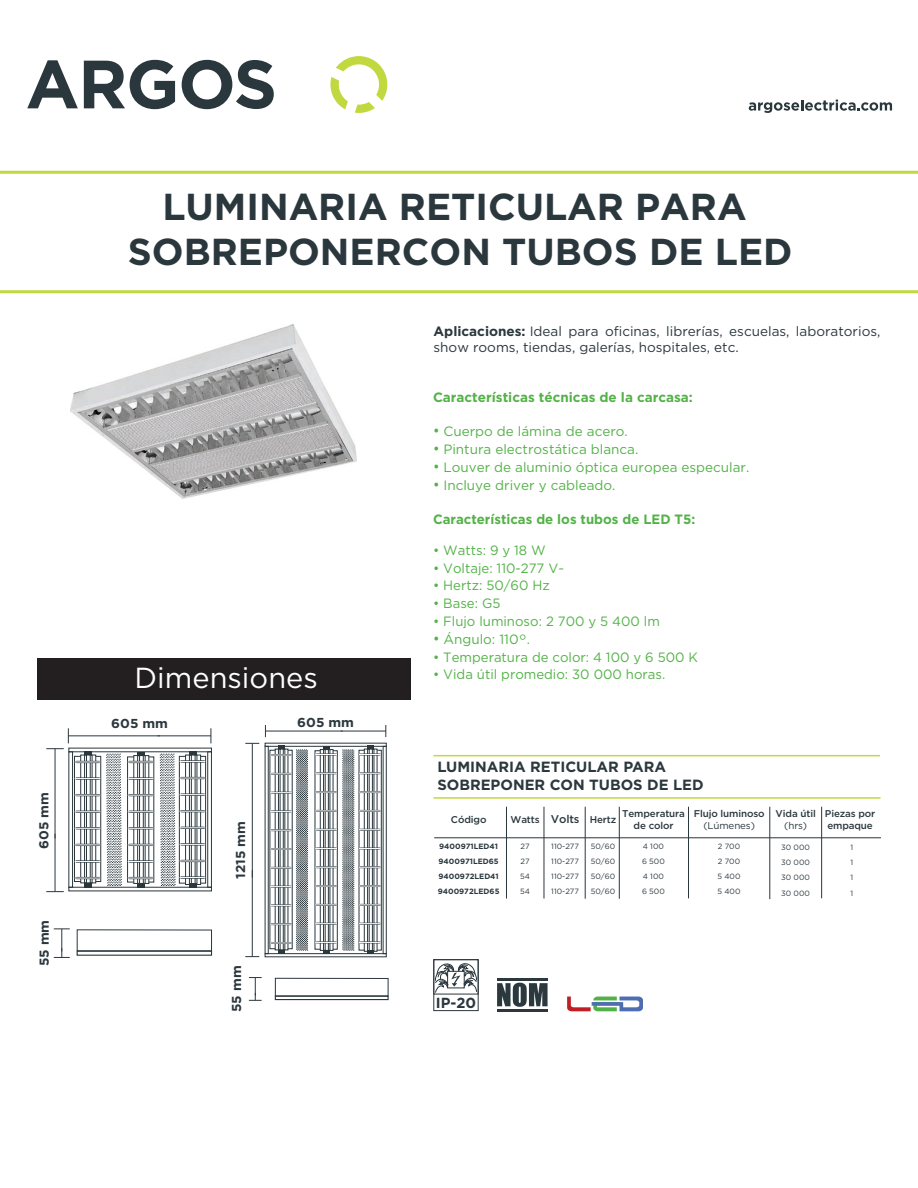
<style>
.page{position:relative;width:918px;height:1188px;background:#fff}
.page>*{position:absolute;margin:0;border:0;box-sizing:border-box;transform-origin:0 0}
.t1{font:700 37.5px/45px "Gotham";color:#2a373d;text-align:center}
.t2{font:28.95px "Gotham";color:#fff}
.t3{font:700 14.7px/17.7px "Gotham";color:#2b383d}
.t4{font:700 14.55px "Gotham";color:#2a373d}
.t5{font:13.5px "Gotham";color:#53b247}
.t6{font:13.5px/16.2px "Gotham";color:#2a373d}
.t7{font:700 13.5px "Gotham";color:#53b247}
.t8{font:700 12.9px "Gotham";color:#2b383e;scale:1.04 1}
.t9{font:500 9.75px/11.7px "Gotham";letter-spacing:-.01em;color:#2a373d;text-align:center}
.t10{font:9.75px "Gotham";letter-spacing:-.01em;color:#2a373d}
.t11{font:7.65px/15.3px "Gotham";color:#2b383e;text-align:justify}
.t12{font:700 7.65px/15.3px "Gotham";color:#2a373d}
.s1{font-weight:700}
.s2{font-family:"Gotham Narrow";font-size:15.45px}
.s3{font-size:11.25px}
</style>
<div class="page">
<div style="left:38px;top:658px;width:373px;height:42px;background:#231f20"></div>
<svg style="left:749px;top:100px;width:143px;height:13px"></svg>
<svg style="left:27px;top:60px;width:51px;height:48px"></svg>
<svg style="left:84px;top:60px;width:91px;height:49px"></svg>
<svg style="left:182px;top:60px;width:92px;height:49px"></svg>
<svg style="left:330px;top:56px;width:58px;height:57px"></svg>
<hr style="left:0;top:171px;width:918px;height:3px;background:#c2d83f">
<hr style="left:0;top:290px;width:918px;height:3px;background:#c2d83f">
<hr style="left:433px;top:755px;width:447px;height:1px;background:#c2d83f">
<hr style="left:433px;top:797px;width:448px;height:2px;background:#c2d83f">
<img style="left:71px;top:324px;width:286px;height:174px">
<div style="left:265px;top:746px;width:4px;height:208px;border:1px solid #2a373d"></div>
<div style="left:383px;top:746px;width:4px;height:208px;border:1px solid #2a373d"></div>
<div style="left:359px;top:750px;width:23px;height:201px;border:1px solid #2a373d"></div>
<svg style="left:269px;top:746px;width:39px;height:208px"></svg>
<svg style="left:315px;top:746px;width:66px;height:208px"></svg>
<svg style="left:275px;top:978px;width:114px;height:18px"></svg>
<svg style="left:275px;top:996px;width:114px;height:4px"></svg>
<hr style="left:265px;top:731px;width:78px;height:1px;background:#2a373d">
<hr style="left:341px;top:731px;width:45px;height:1px;background:#2a373d">
<hr style="left:252px;top:870px;width:1px;height:87px;background:#2a373d">
<svg style="left:245px;top:956px;width:14px;height:1px"></svg>
<svg style="left:245px;top:743px;width:14px;height:1px"></svg>
<hr style="left:252px;top:743px;width:1px;height:135px;background:#2a373d">
<svg style="left:249px;top:977px;width:13px;height:24px"></svg>
<div style="left:68px;top:887px;width:144px;height:4px;border:1px solid #2a373d"></div>
<div style="left:207px;top:751px;width:5px;height:137px;border:1px solid #2a373d"></div>
<svg style="left:160px;top:751px;width:46px;height:136px"></svg>
<svg style="left:76px;top:929px;width:136px;height:23px"></svg>
<svg style="left:77px;top:951px;width:135px;height:5px"></svg>
<hr style="left:68px;top:735px;width:92px;height:1px;background:#2a373d">
<svg style="left:46px;top:728px;width:108px;height:164px"></svg>
<svg style="left:211px;top:728px;width:1px;height:15px"></svg>
<hr style="left:158px;top:735px;width:53px;height:1px;background:#2a373d">
<svg style="left:54px;top:928px;width:16px;height:30px"></svg>
<svg style="left:567px;top:997px;width:76px;height:14px"></svg>
<div style="left:433px;top:959px;width:46px;height:52px;border:1px solid #2a373d"></div>
<div style="left:433px;top:959px;width:46px;height:35px;border:1px solid #2a373d"></div>
<svg style="left:434px;top:962px;width:44px;height:32px"></svg>
<hr style="left:497px;top:978px;width:51px;height:3px;background:#2b393e">
<hr style="left:497px;top:1009px;width:51px;height:3px;background:#2b393e">
<svg style="left:497px;top:983px;width:51px;height:24px"></svg>
<hr style="left:506px;top:807px;width:1px;height:92px;background:#2a373d">
<hr style="left:544px;top:807px;width:1px;height:92px;background:#2a373d">
<hr style="left:585px;top:807px;width:1px;height:92px;background:#2a373d">
<hr style="left:619px;top:807px;width:1px;height:92px;background:#2a373d">
<hr style="left:770px;top:807px;width:1px;height:92px;background:#2a373d">
<hr style="left:821px;top:807px;width:1px;height:91px;background:#2a373d">
<hr style="left:688px;top:807px;width:1px;height:91px;background:#2a373d">
<hr style="left:434px;top:838px;width:447px;height:1px;background:#2a373d">
<p class="t8" style="left:35px;top:849px;width:56px;rotate:-90deg">605 mm</p>
<p class="t8" style="left:36px;top:966px;width:46px;rotate:-90deg">55 mm</p>
<h1 class="t1" style="left:128px;top:184px;width:666px">LUMINARIA RETICULAR PARA<br>SOBREPONERCON TUBOS DE LED</h1>
<p class="t6" style="left:434px;top:323px;width:448px"><span class="s1">Aplicaciones:</span> Ideal para oficinas, librerías, escuelas, laboratorios, show rooms, tiendas, galerías, hospitales, etc.</p>
<p class="t7" style="left:433px;top:388px;width:261px">Características técnicas de la carcasa:</p>
<p class="t5" style="left:433px;top:423px;width:196px"><span class="s2">•</span> Cuerpo de lámina de acero.</p>
<p class="t5" style="left:433px;top:441px;width:207px"><span class="s2">•</span> Pintura electrostática blanca.</p>
<p class="t5" style="left:433px;top:458px;width:318px"><span class="s2">•</span> Louver de aluminio óptica europea especular.</p>
<p class="t5" style="left:433px;top:476px;width:184px"><span class="s2">•</span> Incluye driver y cableado.</p>
<p class="t7" style="left:433px;top:510px;width:264px">Características de los tubos de LED T5:</p>
<p class="t5" style="left:433px;top:541px;width:114px">• Watts: 9 y 18 W</p>
<p class="t5" style="left:433px;top:559px;width:133px">• Voltaje: 110-277 V~</p>
<p class="t5" style="left:433px;top:577px;width:118px">• Hertz: 50/60 Hz</p>
<p class="t5" style="left:433px;top:595px;width:69px">• Base: G5</p>
<p class="t5" style="left:433px;top:613px;width:228px">• Flujo luminoso: 2 700 y 5 400 lm</p>
<p class="t5" style="left:433px;top:630px;width:99px"><span class="s2">•</span> Ángulo: 110°.</p>
<p class="t5" style="left:433px;top:648px;width:267px">• Temperatura de color: 4 100 y 6 500 K</p>
<h2 class="t2" style="left:135px;top:659px;width:185px">Dimensiones</h2>
<p class="t5" style="left:433px;top:666px;width:234px">• Vida útil promedio: 30 000 horas.</p>
<p class="t8" style="left:111px;top:714px;width:56px">605 mm</p>
<p class="t8" style="left:297px;top:713px;width:56px">605 mm</p>
<p class="t8" style="left:232px;top:879px;width:57px;rotate:-90deg">1215 mm</p>
<p class="t8" style="left:228px;top:1012px;width:46px;rotate:-90deg">55 mm</p>
<p class="t3" style="left:437px;top:758px;width:268px">LUMINARIA RETICULAR PARA<br>SOBREPONER CON TUBOS DE LED</p>
<p class="t9" style="left:451px;top:814px;width:37px">Código</p>
<p class="t9" style="left:511px;top:814px;width:107px">Watts <span class="s3">Volts</span> Hertz</p>
<p class="t9" style="left:622px;top:808px;width:64px">Temperatura de color</p>
<p class="t9" style="left:776px;top:808px;width:42px">Vida útil</p>
<p class="t9" style="left:694px;top:808px;width:72px">Flujo luminoso</p>
<p class="t10" style="left:703px;top:819px;width:53px">(Lúmenes)</p>
<p class="t9" style="left:825px;top:808px;width:52px;text-align:left">Piezas por empaque</p>
<p class="t10" style="left:784px;top:819px;width:24px">(hrs)</p>
<p class="t11" style="left:591px;top:838px;width:26px">50/60<br>50/60<br>50/60<br>50/60</p>
<p class="t12" style="left:438px;top:838px;width:63px">9400971LED41<br>9400971LED65<br>9400972LED41<br>9400972LED65</p>
<p class="t11" style="left:520px;top:838px;width:11px">27<br>27<br>54<br>54</p>
<p class="t11" style="left:551px;top:838px;width:29px">110-277<br>110-277<br>110-277<br>110-277</p>
<p class="t11" style="left:642px;top:838px;width:24px">4 100<br>6 500<br>4 100<br>6 500</p>
<p class="t11" style="left:718px;top:838px;width:25px">2 700<br>2 700<br>5 400<br>5 400</p>
<p class="t11" style="left:781px;top:839px;width:30px">30 000<br>30 000<br>30 000<br>30 000</p>
<p class="t11" style="left:850px;top:839px;width:4px">1<br>1<br>1<br>1</p>
<p class="t4" style="left:436px;top:993px;width:42px">IP-20</p>
</div>
